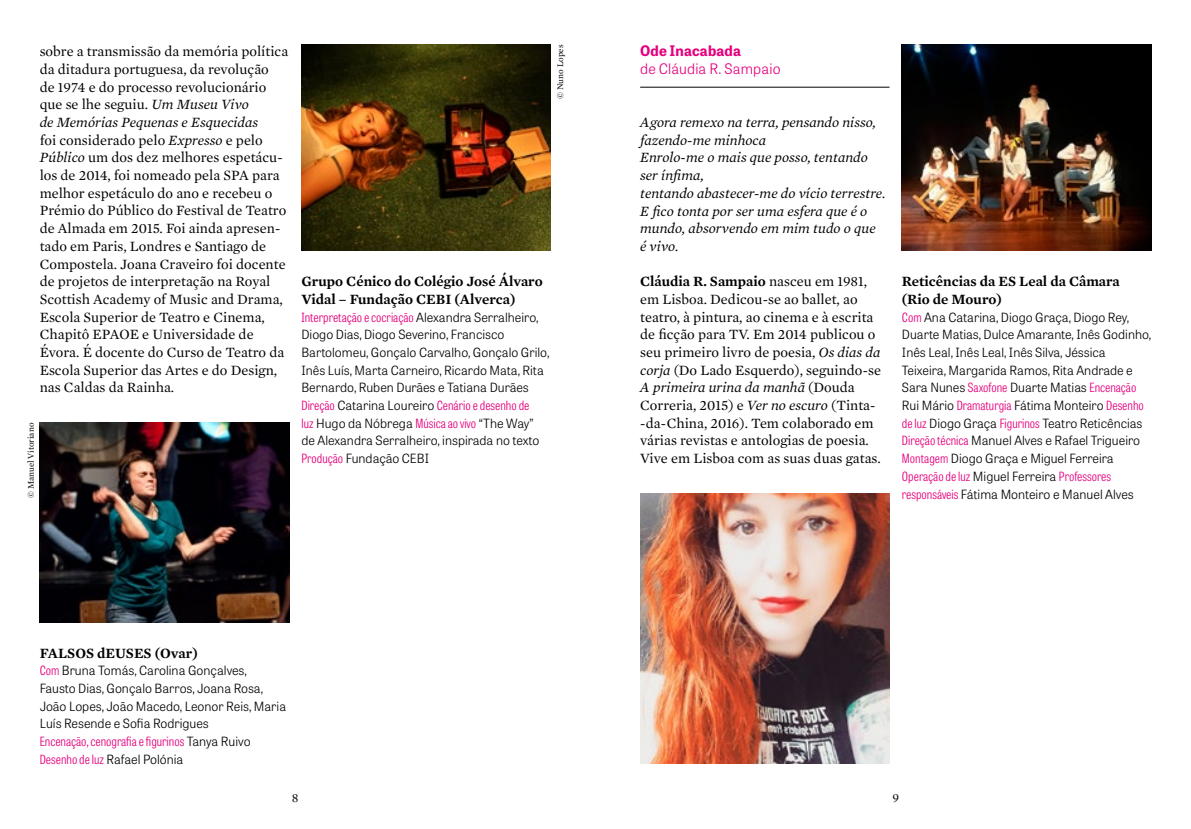
<style>
.page{position:relative;width:1191px;height:829px;background:#fff}
.page>*{position:absolute;margin:0;border:0;box-sizing:border-box;transform-origin:0 0}
.t1{font:14.35px/17.7px "Mercury Text G1";color:#000}
.t2{font:italic 14.35px/17.7px "Mercury Text G1";color:#000}
.t3{font:600 14.35px/17.7px "Mercury Text G1";color:#000}
.t4{font:300 14.35px "Tablet Gothic";letter-spacing:.01em;color:#e6007d}
.t5{font:700 14.35px "Tablet Gothic";letter-spacing:.015em;color:#e6007d}
.t6{font:300 12.6px/17.7px "Tablet Gothic";color:#000}
.t7{font:300 12.6px "Tablet Gothic Condensed";color:#e6007d}
.t8{font:12.6px "Mercury Text G1";color:#000}
.t9{font:8.75px "Mercury Text G1";color:#000}
.s1{font-style:italic}
.s2{font-family:"Tablet Gothic";color:#000}
.s3{font-family:"Tablet Gothic Condensed";color:#e6007d}
.s4{font-weight:600}
</style>
<div class="page">
<hr style="left:640px;top:87px;width:249px;height:1px;background:#000">
<img style="left:40px;top:423px;width:249px;height:199px">
<img style="left:640px;top:493px;width:249px;height:270px">
<img style="left:301px;top:45px;width:250px;height:206px">
<img style="left:902px;top:45px;width:249px;height:206px">
<p class="t1" style="left:40px;top:42px;width:250px">sobre a transmissão da memória política da ditadura portuguesa, da revolução<br>de 1974 e do processo revolucionário que se lhe seguiu. <span class="s1">Um Museu Vivo<br>de Memórias Pequenas e Esquecidas<br></span>foi considerado pelo <span class="s1">Expresso</span> e pelo <span class="s1">Público</span> um dos dez melhores espetácu&shy;los de 2014, foi nomeado pela SPA para melhor espetáculo do ano e recebeu o Prémio do Público do Festival de Teatro de Almada em 2015. Foi ainda apresen&shy;tado em Paris, Londres e Santiago de Compostela. Joana Craveiro foi docente de projetos de interpretação na Royal Scottish Academy of Music and Drama, Escola Superior de Teatro e Cinema, Chapitô EPAOE e Universidade de Évora. É docente do Curso de Teatro da Escola Superior das Artes e do Design, nas Caldas da Rainha.</p>
<p class="t9" style="left:25px;top:498px;width:77px;rotate:-90deg">© Manuel Vitoriano</p>
<p class="t9" style="left:554px;top:99px;width:56px;rotate:-90deg">© Nuno Lopes</p>
<p class="t3" style="left:301px;top:272px;width:243px">Grupo Cénico do Colégio José Álvaro<br>Vidal – Fundação CEBI (Alverca)</p>
<p class="t7" style="left:301px;top:308px;width:238px">Interpretação e cocriação <span class="s2">Alexandra Serralheiro,</span></p>
<p class="t6" style="left:301px;top:325px;width:249px">Diogo Dias, Diogo Severino, Francisco Bartolomeu, Gonçalo Carvalho, Gonçalo Grilo, Inês Luís, M arta Carneiro, Ricardo M ata, Rita Bernardo, Ruben Durães e Tatiana Durães</p>
<p class="t7" style="left:301px;top:397px;width:229px">Direção <span class="s2">Catarina Loureiro</span> Cenário e desenho de</p>
<p class="t6" style="left:301px;top:414px;width:239px"><span class="s3">luz</span> Hugo da Nóbrega <span class="s3">Música ao vivo</span> “The Way” de Alexandra Serralheiro, inspirada no texto<br><span class="s3">Produção</span> Fundação CEBI</p>
<p class="t3" style="left:40px;top:643px;width:160px">FALSOS dEUSES (Ovar)</p>
<p class="t6" style="left:40px;top:661px;width:248px"><span class="s3">Com</span> Bruna Tomás, Carolina Gonçalves,<br>Fausto Dias, Gonçalo Barros, Joana Rosa, João Lopes, João M acedo, Leonor Reis, M aria Luís Resende e Sofia Rodrigues</p>
<p class="t7" style="left:40px;top:733px;width:212px">Encenação, cenografia e figurinos <span class="s2">Tanya Ruivo</span></p>
<p class="t6" style="left:40px;top:749px;width:145px"><span class="s3">Desenho de luz</span> Rafael Polónia</p>
<p class="t5" style="left:640px;top:41px;width:102px">Ode Inacabada</p>
<p class="t4" style="left:640px;top:59px;width:142px">de Cláudia R. Sampaio</p>
<p class="t2" style="left:640px;top:113px;width:247px">Agora remexo na terra, pensando nisso, fazendo-me minhoca<br>Enrolo-me o mais que posso, tentando ser ínfima,<br>tentando abastecer-me do vício terrestre.<br>E fico tonta por ser uma esfera que é o mundo, absorvendo em mim tudo o que é vivo.</p>
<p class="t1" style="left:640px;top:272px;width:242px"><span class="s4">Cláudia R. Sampaio</span> nasceu em 1981, em Lisboa. Dedicou-se ao ballet, ao teatro, à pintura, ao cinema e à escrita de ficção para TV. Em 2014 publicou o seu primeiro livro de poesia, <span class="s1">Os dias da corja</span> (Do Lado Esquerdo), seguindo-se <span class="s1">A primeira urina da manhã</span> (Douda Correria, 2015) e <span class="s1">Ver no escuro</span> (Tinta-‑da-China, 2016). Tem colaborado em várias revistas e antologias de poesia.<br>Vive em Lisboa com as suas duas gatas.</p>
<p class="t3" style="left:902px;top:272px;width:219px">Reticências da ES Leal da Câmara (Rio de Mouro)</p>
<p class="t6" style="left:902px;top:308px;width:251px"><span class="s3">Com</span> Ana Catarina, Diogo Graça, Diogo Rey, Duarte M atias, Dulce Amarante, Inês Godinho, Inês Leal, Inês Leal, Inês Silva, Jéssica Teixeira, M argarida Ramos, Rita Andrade e Sara Nunes <span class="s3">Saxofone</span> Duarte M atias <span class="s3">Encenação </span>Rui M ário <span class="s3">Dramaturgia</span> Fátima M onteiro <span class="s3">Desenho de luz</span> Diogo Graça <span class="s3">Figurinos</span> Teatro Reticências <span class="s3">Direção técnica</span> M anuel Alves e Rafael Trigueiro <span class="s3">Montagem</span> Diogo Graça e M iguel Ferreira</p>
<p class="t7" style="left:902px;top:468px;width:211px">Operação de luz <span class="s2">M iguel Ferreira</span> Professores</p>
<p class="t6" style="left:902px;top:484px;width:233px"><span class="s3">responsáveis</span> Fátima M onteiro e M anuel Alves</p>
<p class="t8" style="left:292px;top:788px;width:8px">8</p>
<p class="t8" style="left:892px;top:788px;width:8px">9</p>
</div>
